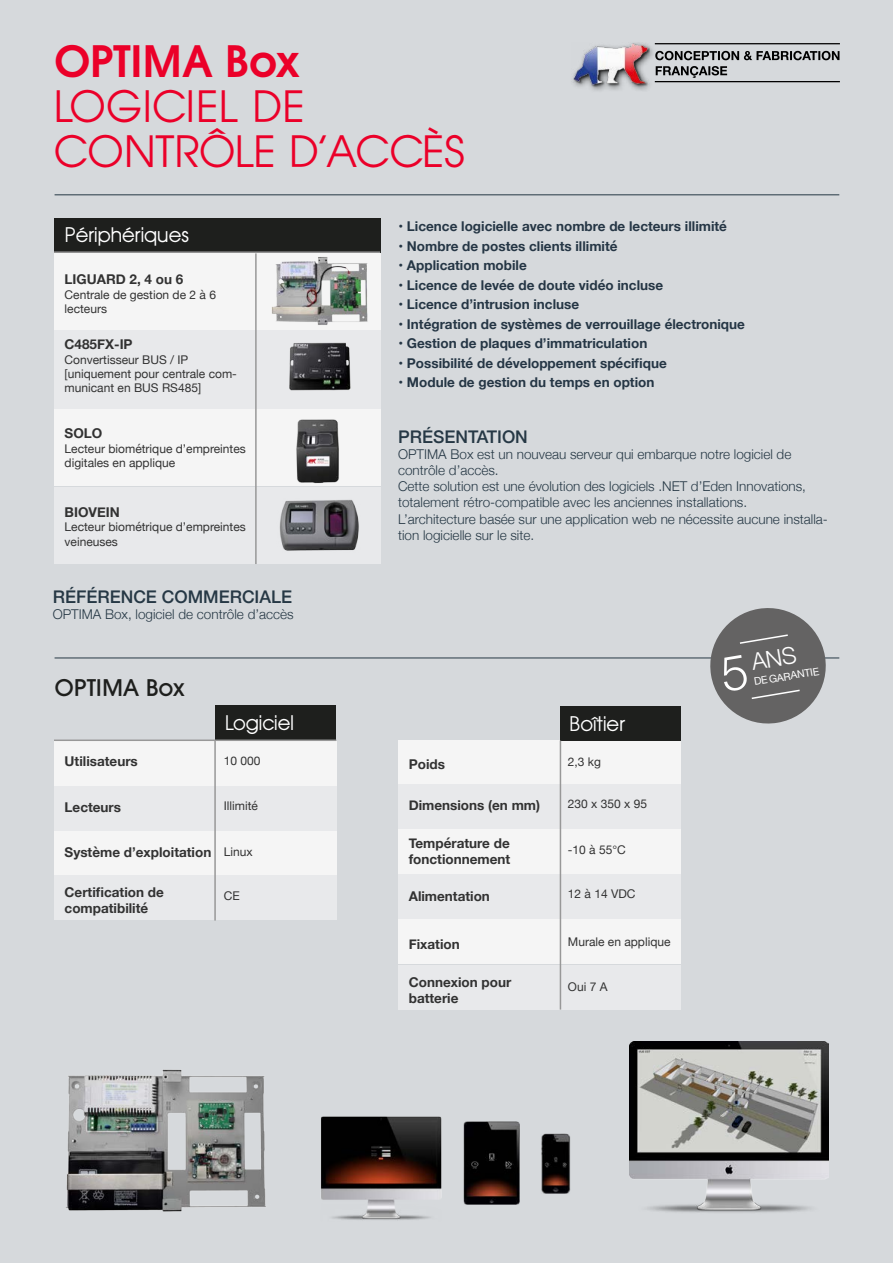
<style>
.page{position:relative;width:893px;height:1263px;background:#d6d9dc}
.page>*{position:absolute;margin:0;border:0;box-sizing:border-box;transform-origin:0 0}
.t1{font:45px/45px "Avant Garde Two BQ";letter-spacing:.02em;color:#eb0029}
.t2{font:600 45px "Avant Garde Two BQ";color:#eb0029}
.t3{font:500 24px "Avant Garde Two BQ";color:#1e1f1d}
.t4{font:21px "Avant Garde Two BQ";color:#fff}
.t5{font:500 17.4px "Helvetica Neue";color:#263845}
.t6{font:300 13.5px/16.2px "Helvetica Neue";color:#263845}
.t7{font:700 13.5px "Helvetica Neue";color:#253645}
.t8{font:700 13.5px/16.2px "Helvetica Neue";color:#323232}
.t9{font:12px/14.4px "Helvetica Neue";color:#323232}
.t10{font:10.5px "Helvetica Neue";color:#fff}
</style>
<div class="page">
<hr style="left:55px;top:194px;width:784px;height:1px;background:#263845">
<hr style="left:55px;top:658px;width:784px;height:1px;background:#263845">
<img style="left:321px;top:1116px;width:250px;height:104px">
<img style="left:629px;top:1041px;width:200px;height:172px">
<img style="left:66px;top:1069px;width:200px;height:143px">
<div style="left:54px;top:254px;width:326px;height:76px;background:#f5f5f5"></div>
<div style="left:54px;top:409px;width:326px;height:77px;background:#f5f5f5"></div>
<div style="left:54px;top:330px;width:326px;height:79px;background:#e8e9eb"></div>
<div style="left:54px;top:487px;width:326px;height:76px;background:#e8e9eb"></div>
<div style="left:54px;top:218px;width:326px;height:34px;background:#1e1f1d"></div>
<hr style="left:54px;top:251px;width:326px;height:2px;background:#989898">
<img style="left:272px;top:257px;width:96px;height:68px">
<hr style="left:255px;top:253px;width:2px;height:311px;background:#989898">
<img style="left:289px;top:342px;width:62px;height:49px">
<img style="left:279px;top:500px;width:80px;height:51px">
<img style="left:296px;top:419px;width:43px;height:65px">
<div style="left:54px;top:740px;width:282px;height:45px;background:#f5f5f5"></div>
<div style="left:54px;top:830px;width:282px;height:45px;background:#f5f5f5"></div>
<div style="left:398px;top:739px;width:282px;height:45px;background:#f5f5f5"></div>
<div style="left:398px;top:919px;width:282px;height:45px;background:#f5f5f5"></div>
<div style="left:398px;top:829px;width:282px;height:45px;background:#f5f5f5"></div>
<div style="left:54px;top:785px;width:282px;height:45px;background:#e8e9eb"></div>
<div style="left:398px;top:784px;width:282px;height:45px;background:#e8e9eb"></div>
<div style="left:398px;top:874px;width:282px;height:45px;background:#e8e9eb"></div>
<div style="left:54px;top:875px;width:282px;height:45px;background:#e8e9eb"></div>
<div style="left:398px;top:964px;width:282px;height:45px;background:#e8e9eb"></div>
<div style="left:215px;top:705px;width:121px;height:34px;background:#1e1f1d"></div>
<div style="left:560px;top:706px;width:120px;height:34px;background:#1e1f1d"></div>
<hr style="left:54px;top:739px;width:282px;height:2px;background:#989898">
<hr style="left:214px;top:740px;width:2px;height:180px;background:#989898">
<hr style="left:560px;top:740px;width:1px;height:269px;background:#989898">
<svg style="left:656px;top:66px;width:71px;height:12px"></svg>
<svg style="left:656px;top:51px;width:183px;height:9px"></svg>
<div style="left:570px;top:40px;width:86px;height:53px;background:#000;opacity:.75"></div>
<div style="left:574px;top:43px;width:76px;height:44px;background:#000;opacity:.65"></div>
<img style="left:572px;top:43px;width:77px;height:42px">
<hr style="left:655px;top:43px;width:185px;height:1px;background:#000">
<hr style="left:655px;top:81px;width:185px;height:1px;background:#000">
<svg style="left:706px;top:608px;width:124px;height:116px"></svg>
<h1 class="t2" style="left:54px;top:35px;width:247px">OPTIMA Box</h1>
<h1 class="t1" style="left:54px;top:85px;width:413px">LOGICIEL DE<br>CONTRÔLE D’ACCÈS</h1>
<h3 class="t4" style="left:65px;top:223px;width:126px">Périphériques</h3>
<p class="t8" style="left:65px;top:272px;width:120px">LIGUARD 2, 4 ou 6</p>
<p class="t9" style="left:65px;top:288px;width:153px">Centrale de gestion de 2 à 6 lecteurs</p>
<p class="t8" style="left:65px;top:337px;width:70px">C485FX-IP</p>
<p class="t9" style="left:65px;top:353px;width:174px">Convertisseur BUS / IP [uniquement pour centrale com&shy;municant en BUS RS485]</p>
<p class="t8" style="left:65px;top:426px;width:39px">SOLO</p>
<p class="t9" style="left:65px;top:442px;width:183px">Lecteur biométrique d’empreintes digitales en applique</p>
<p class="t8" style="left:65px;top:504px;width:57px">BIOVEIN</p>
<p class="t9" style="left:65px;top:521px;width:183px">Lecteur biométrique d’empreintes veineuses</p>
<p class="t5" style="left:53px;top:583px;width:241px">RÉFÉRENCE COMMERCIALE</p>
<p class="t6" style="left:53px;top:605px;width:242px">OPTIMA Box, logiciel de contrôle d’accès</p>
<h2 class="t3" style="left:55px;top:674px;width:132px">OPTIMA Box</h2>
<p class="t7" style="left:398px;top:216px;width:330px">• Licence logicielle avec nombre de lecteurs illimité</p>
<p class="t7" style="left:398px;top:235px;width:221px">• Nombre de postes clients illimité</p>
<p class="t7" style="left:398px;top:255px;width:130px">• Application mobile</p>
<p class="t7" style="left:398px;top:274px;width:266px">• Licence de levée de doute vidéo incluse</p>
<p class="t7" style="left:398px;top:294px;width:182px">• Licence d’intrusion incluse</p>
<p class="t7" style="left:398px;top:313px;width:348px">• Intégration de systèmes de verrouillage électronique</p>
<p class="t7" style="left:398px;top:333px;width:250px">• Gestion de plaques d’immatriculation</p>
<p class="t7" style="left:398px;top:352px;width:270px">• Possibilité de développement spécifique</p>
<p class="t7" style="left:398px;top:372px;width:257px">• Module de gestion du temps en option</p>
<p class="t5" style="left:398px;top:422px;width:131px">PRÉSENTATION</p>
<p class="t6" style="left:398px;top:445px;width:431px">OPTIMA Box est un nouveau serveur qui embarque notre logiciel de contrôle d’accès.<br>Cette solution est une évolution des logiciels .NET d’Eden Innovations, totalement rétro-compatible avec les anciennes installations.<br>L’architecture basée sur une application web ne nécessite aucune installa&shy;tion logicielle sur le site.</p>
<p class="t10" style="left:753px;top:674px;width:67px;rotate:-9deg">DE GARANTIE</p>
<h3 class="t4" style="left:225px;top:711px;width:70px">Logiciel</h3>
<h3 class="t4" style="left:569px;top:712px;width:57px">Boîtier</h3>
<p class="t9" style="left:224px;top:754px;width:38px">10 000</p>
<p class="t9" style="left:224px;top:799px;width:36px">Illimité</p>
<p class="t9" style="left:224px;top:845px;width:30px">Linux</p>
<p class="t9" style="left:224px;top:889px;width:17px">CE</p>
<p class="t8" style="left:65px;top:753px;width:75px">Utilisateurs</p>
<p class="t9" style="left:568px;top:755px;width:35px">2,3 kg</p>
<p class="t9" style="left:568px;top:798px;width:81px">230 x 350 x 95</p>
<p class="t9" style="left:568px;top:843px;width:59px">-10 à 55°C</p>
<p class="t8" style="left:409px;top:756px;width:38px">Poids</p>
<p class="t8" style="left:65px;top:799px;width:58px">Lecteurs</p>
<p class="t8" style="left:409px;top:798px;width:133px">Dimensions (en mm)</p>
<p class="t8" style="left:409px;top:836px;width:103px">Température de fonctionnement</p>
<p class="t8" style="left:65px;top:845px;width:148px">Système d’exploitation</p>
<p class="t8" style="left:65px;top:884px;width:101px">Certification de</p>
<p class="t9" style="left:568px;top:887px;width:69px">12 à 14 VDC</p>
<p class="t8" style="left:65px;top:900px;width:85px">compatibilité</p>
<p class="t8" style="left:409px;top:888px;width:83px">Alimentation</p>
<p class="t8" style="left:409px;top:936px;width:52px">Fixation</p>
<p class="t8" style="left:409px;top:974px;width:104px">Connexion pour batterie</p>
<p class="t9" style="left:568px;top:935px;width:104px">Murale en applique</p>
<p class="t9" style="left:568px;top:980px;width:41px">Oui 7 A</p>
</div>
